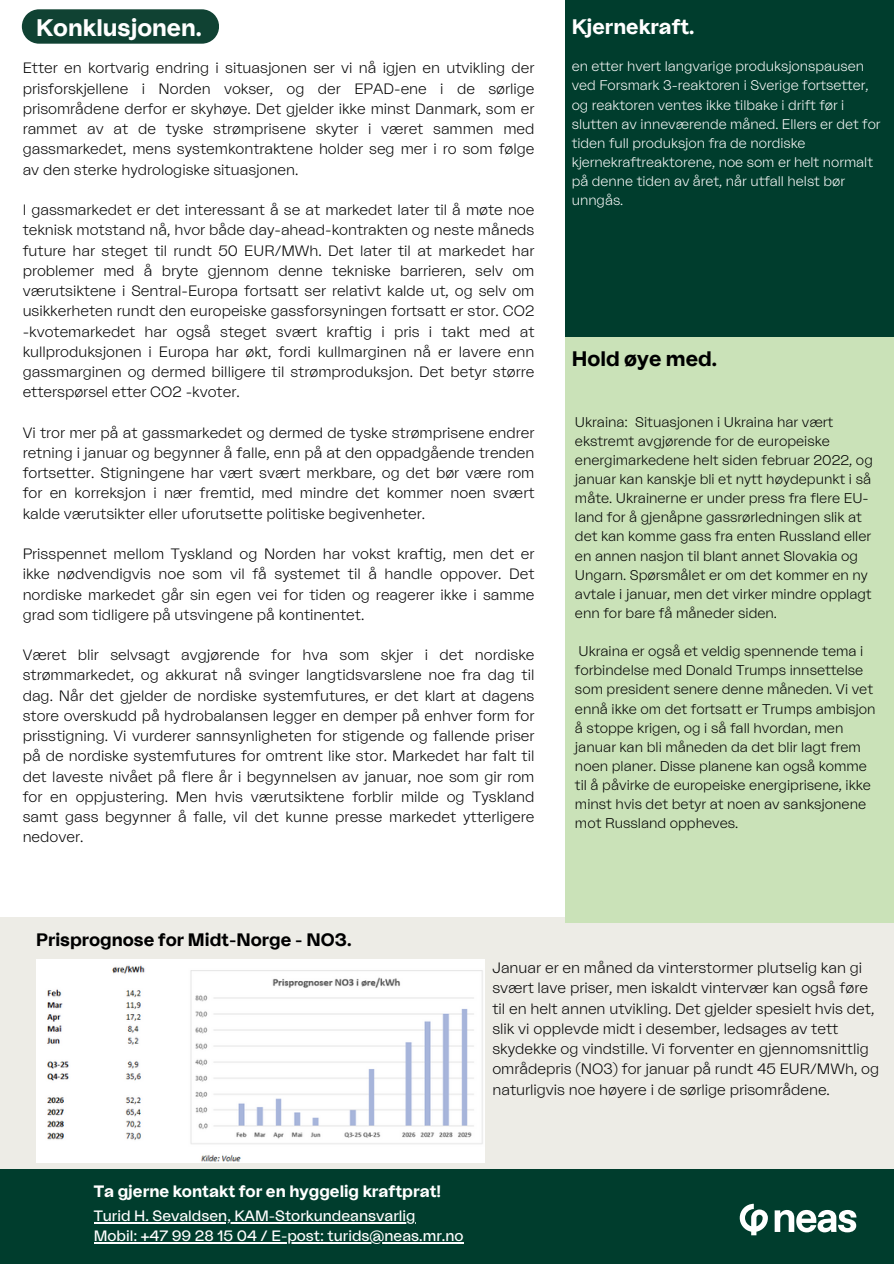
<style>
.page{position:relative;width:894px;height:1264px;background:#fff}
.page>*{position:absolute;margin:0;border:0;box-sizing:border-box;transform-origin:0 0}
.t1{font:700 24px "La Nord V2.1";color:#fff}
.t2{font:700 21px "La Nord V2.1";color:#fff}
.t3{font:700 21px "La Nord V2.1";color:#000}
.t4{font:700 18px "La Nord V2.1";color:#000}
.t5{font:700 16.5px "La Nord V2.1";color:#fff}
.t6{font:300 15px/20.2px "La Nord V2.1";color:#000;text-align:justify}
.t7{font:15px "La Nord V2.1";color:#fff}
.t8{font:300 14.1px/19.2px "La Nord V2.1";color:#000}
.t9{font:300 13.95px/19.2px "La Nord V2.1";color:#fff}
</style>
<div class="page">
<div style="left:0;top:917px;width:893px;height:346px;background:#edece6"></div>
<div style="left:0;top:1169px;width:893px;height:94px;background:#003d2d"></div>
<div style="left:565px;top:0;width:328px;height:337px;background:#003d2d"></div>
<div style="left:565px;top:337px;width:328px;height:585px;background:#cae2b8"></div>
<svg style="left:739px;top:1203px;width:117px;height:32px"></svg>
<svg style="left:22px;top:9px;width:197px;height:35px"></svg>
<img style="left:36px;top:959px;width:448px;height:203px">
<hr style="left:94px;top:1222px;width:321px;height:1px;background:#fff">
<hr style="left:94px;top:1242px;width:369px;height:1px;background:#fff">
<p class="t1" style="left:36px;top:16px;width:167px">Konklusjonen.</p>
<h3 class="t6" style="left:23px;top:59px;width:513px">Etter en kortvarig endring i situasjonen ser vi nå igjen en utvikling der prisforskjellene i Norden vokser, og der EPAD-ene i de sørlige prisområdene derfor er skyhøye. Det gjelder ikke minst Danmark, som er rammet av at de tyske strømprisene skyter i været sammen med gassmarkedet, mens systemkontraktene holder seg mer i ro som følge av den sterke hydrologiske situasjonen.</h3>
<p class="t6" style="left:23px;top:200px;width:513px">I gassmarkedet er det interessant å se at markedet later til å møte noe teknisk motstand nå, hvor både day-ahead-kontrakten og neste måneds future har steget til rundt 50 EUR/MWh. Det later til at markedet har problemer med å bryte gjennom denne tekniske barrieren, selv om værutsiktene i Sentral-Europa fortsatt ser relativt kalde ut, og selv om usikkerheten rundt den europeiske gassforsyningen fortsatt er stor. CO2 -kvotemarkedet har også steget svært kraftig i pris i takt med at kullproduksjonen i Europa har økt, fordi kullmarginen nå er lavere enn gassmarginen og dermed billigere til strømproduksjon. Det betyr større etterspørsel etter CO2 -kvoter.</p>
<p class="t6" style="left:23px;top:423px;width:513px">Vi tror mer på at gassmarkedet og dermed de tyske strømprisene endrer retning i januar og begynner å falle, enn på at den oppadgående trenden fortsetter. Stigningene har vært svært merkbare, og det bør være rom for en korreksjon i nær fremtid, med mindre det kommer noen svært kalde værutsikter eller uforutsette politiske begivenheter.</p>
<h3 class="t6" style="left:23px;top:544px;width:513px">Prisspennet mellom Tyskland og Norden har vokst kraftig, men det er ikke nødvendigvis noe som vil få systemet til å handle oppover. Det nordiske markedet går sin egen vei for tiden og reagerer ikke i samme grad som tidligere på utsvingene på kontinentet.</h3>
<p class="t6" style="left:23px;top:645px;width:513px">Været blir selvsagt avgjørende for hva som skjer i det nordiske strømmarkedet, og akkurat nå svinger langtidsvarslene noe fra dag til dag. Når det gjelder de nordiske systemfutures, er det klart at dagens store overskudd på hydrobalansen legger en demper på enhver form for prisstigning. Vi vurderer sannsynligheten for stigende og fallende priser på de nordiske systemfutures for omtrent like stor. Markedet har falt til det laveste nivået på flere år i begynnelsen av januar, noe som gir rom for en oppjustering. Men hvis værutsiktene forblir milde og Tyskland samt gass begynner å falle, vil det kunne presse markedet ytterligere nedover.</p>
<p class="t4" style="left:36px;top:931px;width:317px">Prisprognose for Midt-Norge - NO3.</p>
<p class="t2" style="left:571px;top:17px;width:124px">Kjernekraft.</p>
<h2 class="t9" style="left:571px;top:57px;width:310px">en etter hvert langvarige produksjonspausen ved Forsmark 3-reaktoren i Sverige fortsetter, og reaktoren ventes ikke tilbake i drift før i slutten av inneværende måned. Ellers er det for tiden full produksjon fra de nordiske kjernekraftreaktorene, noe som er helt normalt på denne tiden av året, når utfall helst bør unngås.</h2>
<p class="t3" style="left:571px;top:349px;width:147px">Hold øye med.</p>
<h2 class="t8" style="left:574px;top:412px;width:299px">Ukraina: Situasjonen i Ukraina har vært ekstremt avgjørende for de europeiske energimarkedene helt siden februar 2022, og januar kan kanskje bli et nytt høydepunkt i så måte. Ukrainerne er under press fra flere EU&shy;land for å gjenåpne gassrørledningen slik at det kan komme gass fra enten Russland eller en annen nasjon til blant annet Slovakia og Ungarn. Spørsmålet er om det kommer en ny avtale i januar, men det virker mindre opplagt enn for bare få måneder siden.</h2>
<p class="t8" style="left:574px;top:642px;width:302px">Ukraina er også et veldig spennende tema i forbindelse med Donald Trumps innsettelse som president senere denne måneden. Vi vet ennå ikke om det fortsatt er Trumps ambisjon å stoppe krigen, og i så fall hvordan, men januar kan bli måneden da det blir lagt frem noen planer. Disse planene kan også komme til å påvirke de europeiske energiprisene, ikke minst hvis det betyr at noen av sanksjonene mot Russland oppheves.</p>
<p class="t6" style="left:492px;top:958px;width:388px;text-align:left">Januar er en måned da vinterstormer plutselig kan gi svært lave priser, men iskaldt vintervær kan også føre til en helt annen utvikling. Det gjelder spesielt hvis det, slik vi opplevde midt i desember, ledsages av tett skydekke og vindstille. Vi forventer en gjennomsnittlig områdepris (NO3) for januar på rundt 45 EUR/MWh, og naturligvis noe høyere i de sørlige prisområdene.</p>
<p class="t5" style="left:94px;top:1183px;width:349px">Ta gjerne kontakt for en hyggelig kraftprat!</p>
<h1 class="t7" style="left:94px;top:1208px;width:323px">Turid H. Sevaldsen, KAM-Storkundeansvarlig</h1>
<p class="t7" style="left:94px;top:1229px;width:371px">Mobil: +47 99 28 15 04 / E-post: turids@neas.mr.no</p>
</div>
